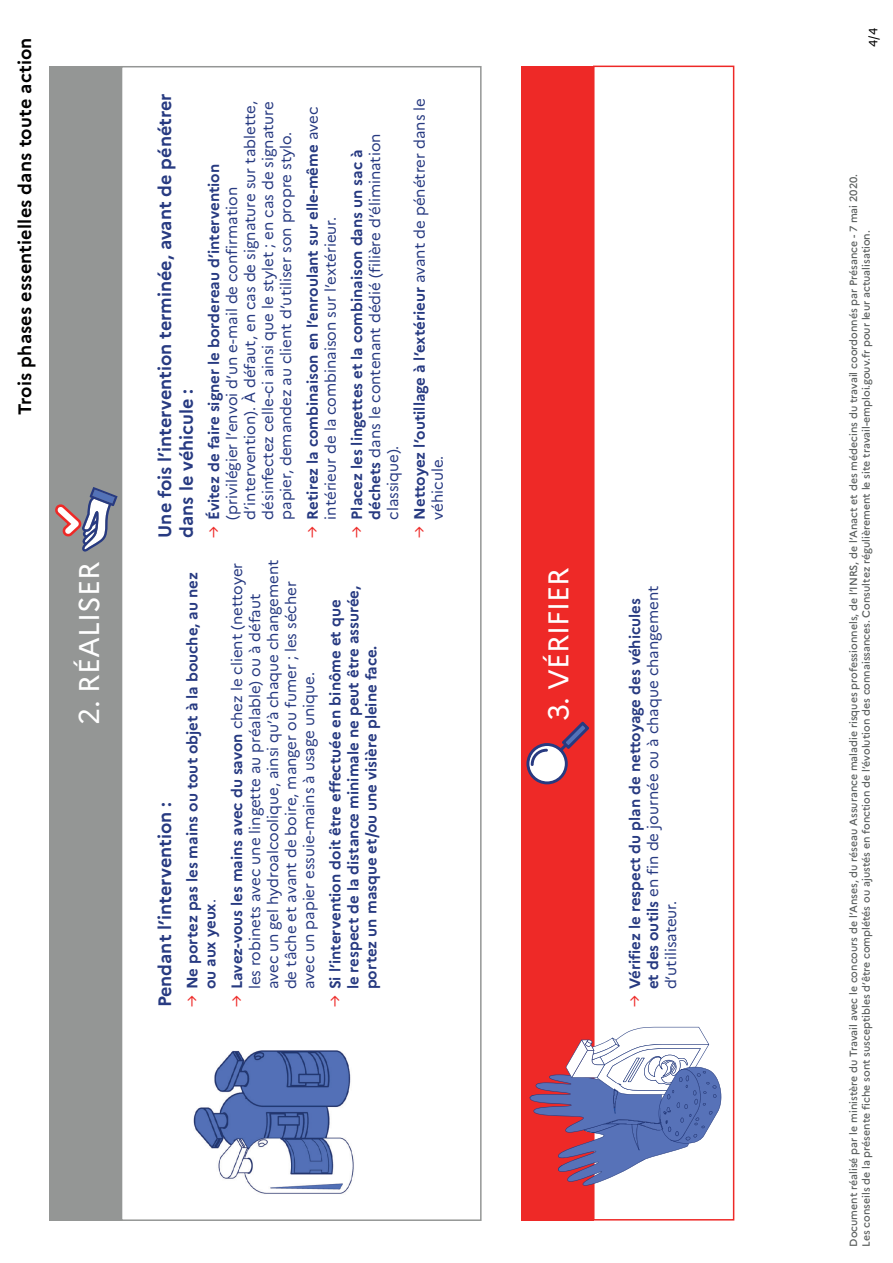
<style>
.page{position:relative;width:893px;height:1263px;background:#fff}
.page>*{position:absolute;margin:0;border:0;box-sizing:border-box;transform-origin:0 0}
.t1{font:28.5px "Marianne";color:#fff}
.t2{font:700 18px/21.6px "Marianne";color:#273a81}
.t3{font:700 18px "Marianne";letter-spacing:.01em;color:#000001}
.t4{font:15px/18px "Marianne";color:#273a81}
.t5{font:700 15px/18px "Marianne";color:#273a81}
.t6{font:12px "Marianne";color:#000001}
.t7{font:500 10.5px/12.6px "Marianne";color:#5c605f}
.s1{color:#ee2927}
.s2{font-weight:700}
.s3{font-weight:400;color:#ee2927}
.s4{font-weight:400}
</style>
<div class="page">
<div style="left:50px;top:66px;width:72px;height:1155px;background:#949695"></div>
<svg style="left:55px;top:487px;width:63px;height:65px"></svg>
<div style="left:522px;top:66px;width:72px;height:1154px;background:#ee2927"></div>
<div style="left:593px;top:66px;width:141px;height:1154px;border:2px solid #ee2927"></div>
<svg style="left:526px;top:721px;width:63px;height:64px"></svg>
<svg style="left:530px;top:1027px;width:192px;height:162px"></svg>
<img style="left:193px;top:1050px;width:161px;height:144px">
<p class="t3" style="left:14px;top:415px;width:379px;rotate:-90deg">Trois phases essentielles dans toute action</p>
<h1 class="t1" style="left:72px;top:725px;width:164px;rotate:-90deg">2. RÉALISER</h1>
<p class="t2" style="left:154px;top:538px;width:446px;rotate:-90deg">Une fois l’intervention terminée, avant de pénétrer dans le véhicule :</p>
<p class="t4" style="left:205px;top:520px;width:420px;text-indent:-18px;rotate:-90deg"><span class="s1">→</span> <span class="s2">Évitez de faire signer le bordereau d’intervention </span>(privilégier l’envoi d’un e-mail de confirmation d’intervention). À défaut, en cas de signature sur tablette, désinfectez celle-ci ainsi que le stylet ; en cas de signature papier, demandez au client d’utiliser son propre stylo.</p>
<p class="t5" style="left:303px;top:520px;width:414px;text-indent:-18px;rotate:-90deg"><span class="s3">→</span> Retirez la combinaison en l’enroulant sur elle-même <span class="s4">avec intérieur de la combinaison sur l’extérieur.</span></p>
<p class="t4" style="left:348px;top:520px;width:388px;text-indent:-18px;rotate:-90deg"><span class="s1">→</span> <span class="s2">Placez les lingettes et la combinaison dans un sac à déchets</span> dans le contenant dédié (filière d’élimination classique).</p>
<p class="t2" style="left:154px;top:1007px;width:207px;rotate:-90deg">Pendant l’intervention :</p>
<p class="t5" style="left:183px;top:989px;width:419px;text-indent:-18px;rotate:-90deg"><span class="s3">→</span> Ne portez pas les mains ou tout objet à la bouche, au nez ou aux yeux<span class="s4">.</span></p>
<p class="t4" style="left:228px;top:989px;width:432px;text-indent:-18px;rotate:-90deg"><span class="s1">→</span> <span class="s2">Lavez-vous les mains avec du savon</span> chez le client (nettoyer les robinets avec une lingette au préalable) ou à défaut avec un gel hydroalcoolique, ainsi qu’à chaque changement de tâche et avant de boire, manger ou fumer ; les sécher avec un papier essuie-mains à usage unique.</p>
<p class="t5" style="left:326px;top:989px;width:405px;text-indent:-18px;rotate:-90deg"><span class="s3">→</span> Si l’intervention doit être effectuée en binôme et que le respect de la distance minimale ne peut être assurée, portez un masque et/ou une visière pleine face.</p>
<p class="t5" style="left:410px;top:520px;width:423px;text-indent:-18px;rotate:-90deg"><span class="s3">→</span> Nettoyez l’outillage à l’extérieur <span class="s4">avant de pénétrer dans le véhicule.</span></p>
<h1 class="t1" style="left:541px;top:721px;width:155px;rotate:-90deg">3. VÉRIFIER</h1>
<p class="t5" style="left:626px;top:989px;width:405px;text-indent:-18px;rotate:-90deg"><span class="s3">→</span> Vérifiez le respect du plan de nettoyage des véhicules et des outils <span class="s4">en fin de journée ou à chaque changement d’utilisateur.</span></p>
<p class="t6" style="left:866px;top:47px;width:20px;rotate:-90deg">4/4</p>
<p class="t7" style="left:847px;top:1247px;width:1074px;rotate:-90deg">Document réalisé par le ministère du Travail avec le concours de l’Anses, du réseau Assurance maladie risques professionnels, de l’INRS, de l’Anact et des médecins du travail coordonnés par Présance - 7 mai 2020.<br>Les conseils de la présente fiche sont susceptibles d’être complétés ou ajustés en fonction de l’évolution des connaissances. Consultez régulièrement le site travail-emploi.gouv.fr pour leur actualisation.</p>
</div>
